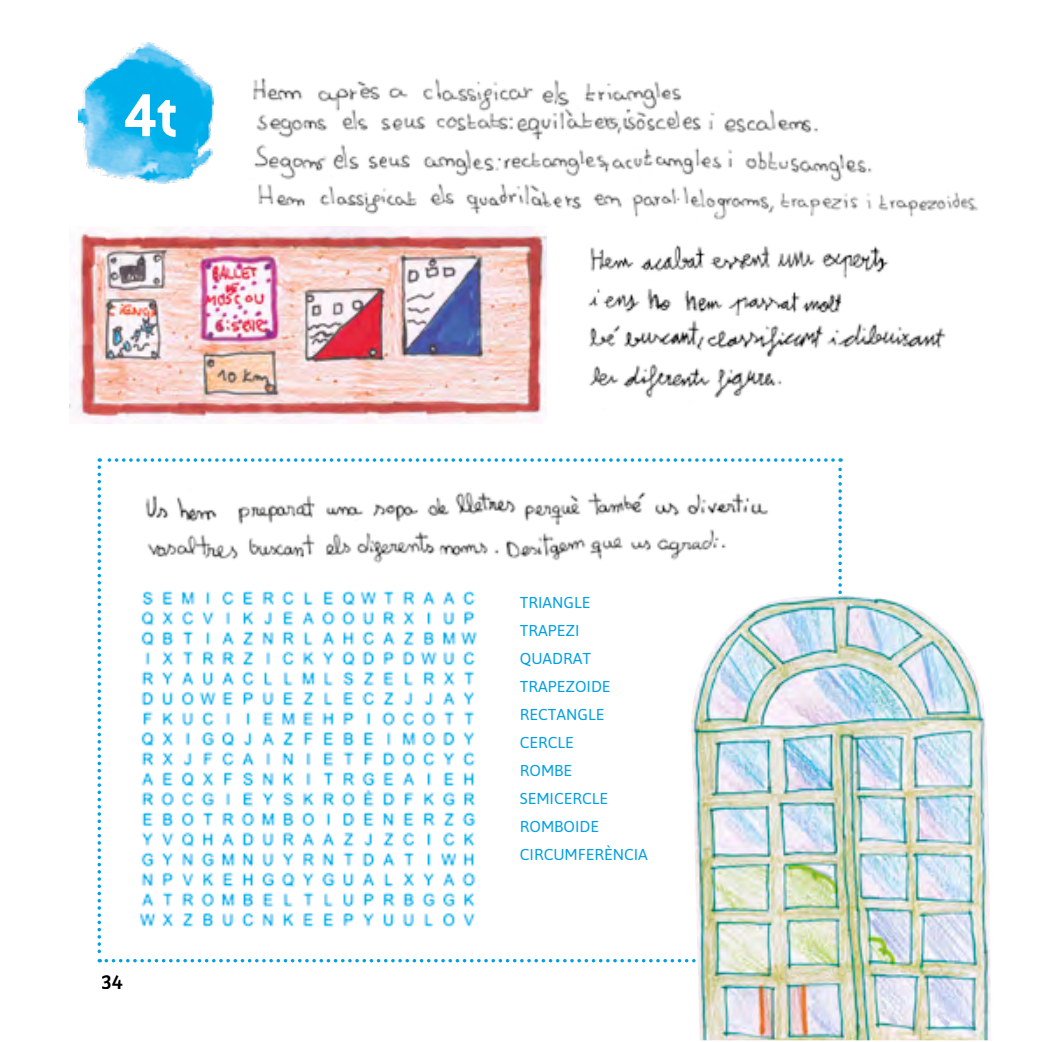
<style>
.page{position:relative;width:1042px;height:1042px;background:#fff}
.page>*{position:absolute;margin:0;border:0;box-sizing:border-box;transform-origin:0 0}
.t1{font:700 66.5px "Conduit ITC";color:#fff}
.t2{font:21px "Bree";color:#000}
.t3{font:15.75px/28px "Asap";color:#009fe3}
</style>
<div class="page">
<img style="left:78px;top:42px;width:136px;height:142px">
<img style="left:253px;top:78px;width:725px;height:142px">
<img style="left:590px;top:244px;width:299px;height:35px">
<img style="left:588px;top:288px;width:254px;height:28px">
<img style="left:589px;top:371px;width:193px;height:27px">
<img style="left:589px;top:320px;width:356px;height:51px">
<img style="left:69px;top:226px;width:477px;height:197px">
<svg style="left:97px;top:458px;width:745px;height:504px"></svg>
<img style="left:138px;top:589px;width:342px;height:339px">
<img style="left:689px;top:595px;width:302px;height:445px">
<h1 class="t1" style="left:123px;top:76px;width:57px">4t</h1>
<h2 class="t2" style="left:102px;top:969px;width:23px">34</h2>
<p class="t3" style="left:520px;top:588px;width:129px">TRIANGLE<br>TRAPEZI<br>QUADRAT<br>TRAPEZOIDE<br>RECTANGLE<br>CERCLE<br>ROMBE<br>SEMICERCLE<br>ROMBOIDE<br>CIRCUMFERÈNCIA</p>
</div>
